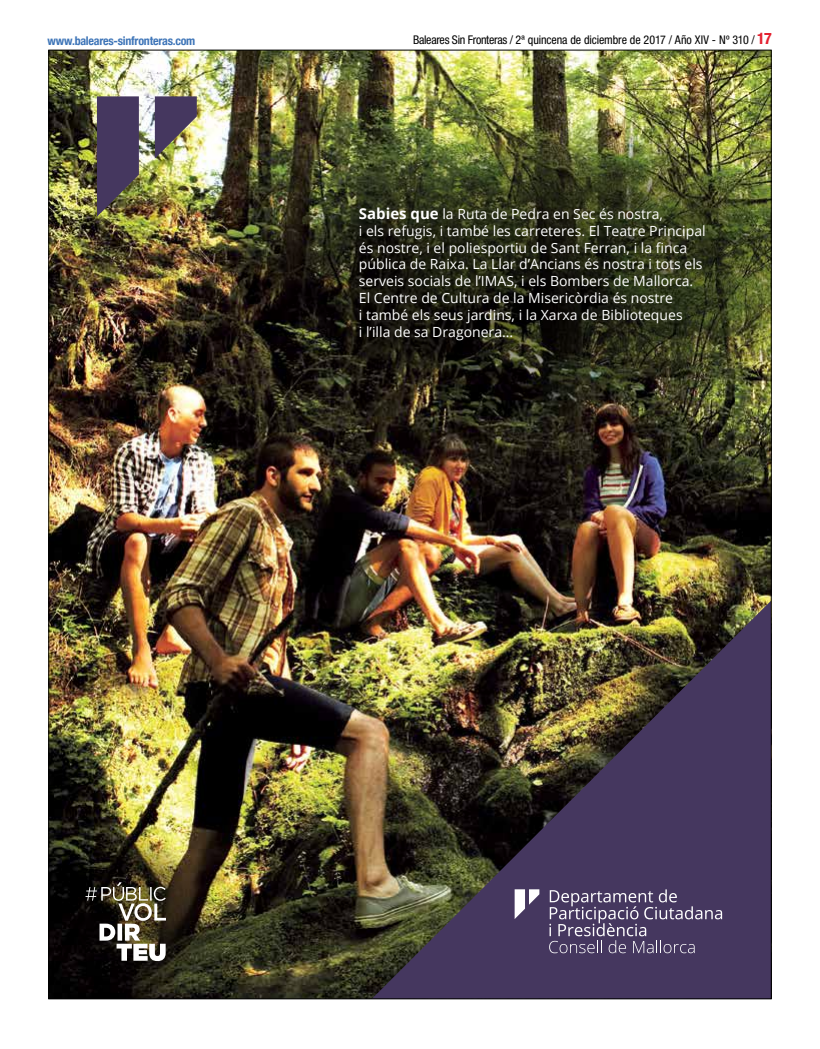
<style>
.page{position:relative;width:820px;height:1049px;background:#fff}
.page>*{position:absolute;margin:0;border:0;box-sizing:border-box;transform-origin:0 0}
.t1{font:14px/16.8px "Open Sans";color:#fff}
.t2{font:condensed 12px "Helvetica Neue";letter-spacing:-.015em;color:#000}
.t3{font:700 condensed 12px "Helvetica Neue";letter-spacing:-.02em;color:#3e75b8}
.s1{font-weight:700;font-size:16px;color:#e42130}
.s2{font-weight:700;font-size:15px}
</style>
<div class="page">
<img style="left:50px;top:52px;width:719px;height:945px">
<img style="left:371px;top:600px;width:398px;height:397px">
<img style="left:97px;top:96px;width:100px;height:121px">
<svg style="left:549px;top:889px;width:172px;height:64px;background:#605476"></svg>
<svg style="left:514px;top:889px;width:25px;height:30px"></svg>
<img style="left:237px;top:126px;width:532px;height:285px">
<img style="left:49px;top:834px;width:164px;height:165px;border-radius:50%">
<img style="left:85px;top:882px;width:81px;height:79px">
<p class="t3" style="left:47px;top:30px;width:149px">www.baleares-sinfronteras.com</p>
<p class="t2" style="left:413px;top:33px;width:360px">Baleares Sin Fronteras / 2ª quincena de diciembre de 2017 / Año XIV - Nº 310 / <span class="s1">17</span></p>
<p class="t1" style="left:359px;top:205px;width:348px"><span class="s2">Sabies que</span> la Ruta de Pedra en Sec és nostra,<br>i els refugis, i també les carreteres. El Teatre Principal és nostre, i el poliesportiu de Sant Ferran, i la finca pública de Raixa. La Llar d’Ancians és nostra i tots els serveis socials de l’IMAS, i els Bombers de Mallorca.<br>El Centre de Cultura de la Misericòrdia és nostre<br>i també els seus jardins, i la Xarxa de Biblioteques<br>i l’illa de sa Dragonera...</p>
</div>
